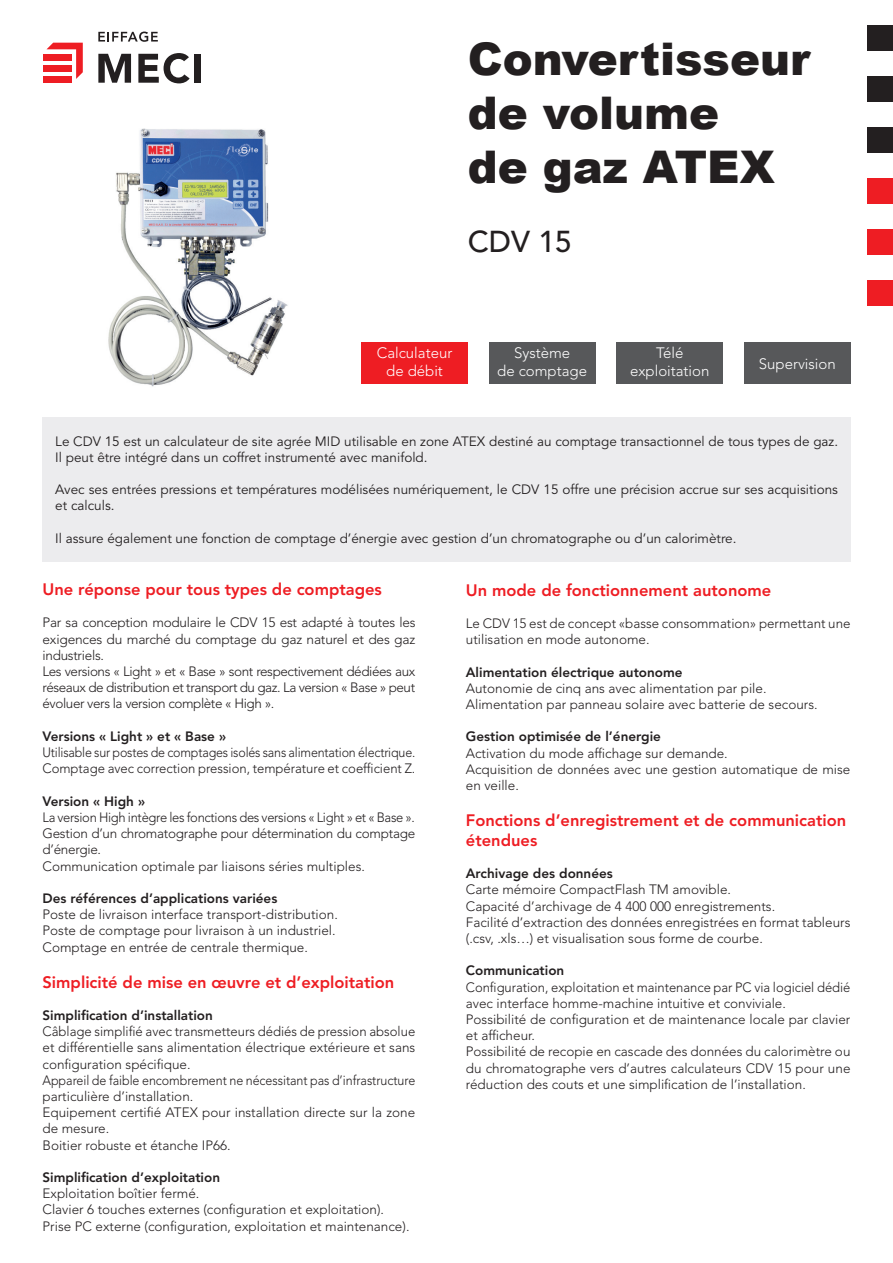
<style>
.page{position:relative;width:893px;height:1263px;background:#fff}
.page>*{position:absolute;margin:0;border:0;box-sizing:border-box;transform-origin:0 0}
.t1{font:900 45px/54px "Arial";color:#231f20}
.t2{font:500 30px "Avenir LT Pro";color:#231f20}
.t3{font:800 16.5px/19.8px "Avenir LT Pro";color:#ee1d23}
.t4{font:300 15px/18px "Avenir LT Pro";color:#fff;text-align:center}
.Para_rectange{font:300 13.5px/16.2px "Avenir LT Pro";color:#231f20}
.Entete{font:13.5px/16.2px "Avenir LT Pro";color:#231f20}
.Para_rectange-2{font:800 13.5px "Avenir LT Pro";color:#231f20}
.Para_rectange-3{font:300 13.5px/16.2px "Avenir LT Pro";color:#231f20;scale:.96 1}
.Para_rectange-4{font:300 13.5px/16.2px "Avenir LT Pro";color:#231f20;scale:.93 1}
.Para_rectange-5{font:300 13.5px "Avenir LT Pro";color:#231f20;scale:.92 1}
.Para_rectange-6{font:300 13.5px/16.2px "Avenir LT Pro";letter-spacing:-.02em;color:#231f20}
.Para_rectange-7{font:300 13.5px "Avenir LT Pro";letter-spacing:-.02em;color:#231f20;scale:.96 1}
</style>
<div class="page">
<img style="left:108px;top:128px;width:180px;height:259px">
<div style="left:43px;top:76px;width:29px;height:7px;background:#ee1d23"></div>
<div style="left:43px;top:65px;width:29px;height:7px;background:#ee1d23"></div>
<div style="left:43px;top:54px;width:29px;height:6px;background:#ee1d23"></div>
<svg style="left:47px;top:43px;width:36px;height:36px"></svg>
<svg style="left:98px;top:32px;width:60px;height:10px"></svg>
<svg style="left:98px;top:54px;width:33px;height:29px"></svg>
<svg style="left:138px;top:53px;width:52px;height:30px"></svg>
<div style="left:194px;top:54px;width:7px;height:29px;background:#231f20"></div>
<div style="left:867px;top:26px;width:26px;height:25px;background:#231f20"></div>
<div style="left:867px;top:77px;width:26px;height:25px;background:#231f20"></div>
<div style="left:867px;top:128px;width:26px;height:25px;background:#231f20"></div>
<div style="left:867px;top:179px;width:26px;height:25px;background:#ee1d23"></div>
<div style="left:867px;top:230px;width:26px;height:25px;background:#ee1d23"></div>
<div style="left:867px;top:281px;width:26px;height:25px;background:#ee1d23"></div>
<div style="left:43px;top:417px;width:808px;height:144px;background:#ececee"></div>
<div style="left:361px;top:342px;width:107px;height:42px;background:#ee1d23"></div>
<div style="left:489px;top:342px;width:106px;height:42px;background:#57585a"></div>
<div style="left:617px;top:342px;width:106px;height:42px;background:#57585a"></div>
<div style="left:744px;top:342px;width:106px;height:42px;background:#57585a"></div>
<p class="t1" style="left:468px;top:30px;width:344px">Convertisseur de volume<br>de gaz ATEX</p>
<p class="t2" style="left:468px;top:224px;width:105px">CDV 15</p>
<p class="t4" style="left:377px;top:344px;width:77px">Calculateur de débit</p>
<p class="t4" style="left:497px;top:344px;width:91px">Système<br>de comptage</p>
<p class="t4" style="left:630px;top:344px;width:81px">Télé exploitation</p>
<p class="t4" style="left:759px;top:354px;width:78px">Supervision</p>
<p class="Entete" style="left:55px;top:433px;width:784px">Le CDV 15 est un calculateur de site agrée MID utilisable en zone ATEX destiné au comptage transactionnel de tous types de gaz.<br>Il peut être intégré dans un coffret instrumenté avec manifold.</p>
<p class="Entete" style="left:55px;top:482px;width:784px">Avec ses entrées pressions et températures modélisées numériquement, le CDV 15 offre une précision accrue sur ses acquisitions et calculs.</p>
<p class="Entete" style="left:55px;top:530px;width:683px">Il assure également une fonction de comptage d’énergie avec gestion d’un chromatographe ou d’un calorimètre.</p>
<p class="t3" style="left:43px;top:579px;width:341px">Une réponse pour tous types de comptages</p>
<p class="Para_rectange" style="left:43px;top:615px;width:374px;text-align:justify">Par sa conception modulaire le CDV 15 est adapté à toutes les exigences du marché du comptage du gaz naturel et des gaz industriels.</p>
<p class="Para_rectange" style="left:43px;top:663px;width:374px;text-align:justify">Les versions « Light » et « Base » sont respectivement dédiées aux réseaux de distribution et transport du gaz. La version « Base » peut évoluer vers la version complète « High ».</p>
<p class="Para_rectange-2" style="left:43px;top:728px;width:185px">Versions « Light » et « Base »</p>
<p class="Para_rectange-5" style="left:43px;top:744px;width:407px">Utilisable sur postes de comptages isolés sans alimentation électrique.</p>
<p class="Para_rectange" style="left:43px;top:760px;width:374px">Comptage avec correction pression, température et coefficient Z.</p>
<p class="Para_rectange-2" style="left:43px;top:793px;width:104px">Version « High »</p>
<p class="Para_rectange-7" style="left:43px;top:809px;width:389px">La version High intègre les fonctions des versions « Light » et « Base ».</p>
<p class="Para_rectange-6" style="left:43px;top:825px;width:374px">Gestion d’un chromatographe pour détermination du comptage d’énergie.</p>
<p class="Para_rectange" style="left:43px;top:858px;width:324px">Communication optimale par liaisons séries multiples.</p>
<p class="Para_rectange-2" style="left:43px;top:890px;width:236px">Des références d’applications variées</p>
<p class="Para_rectange" style="left:43px;top:906px;width:297px">Poste de livraison interface transport-distribution.</p>
<p class="Para_rectange" style="left:43px;top:922px;width:295px">Poste de comptage pour livraison à un industriel.</p>
<p class="Para_rectange" style="left:43px;top:939px;width:267px">Comptage en entrée de centrale thermique.</p>
<p class="t3" style="left:43px;top:972px;width:353px">Simplicité de mise en oeuvre et d’exploitation</p>
<p class="Para_rectange-2" style="left:43px;top:1007px;width:172px">Simplification d’installation</p>
<p class="Para_rectange" style="left:43px;top:1023px;width:374px;text-align:justify">Câblage simplifié avec transmetteurs dédiés de pression absolue et différentielle sans alimentation électrique extérieure et sans configuration spécifique.</p>
<p class="Para_rectange-4" style="left:43px;top:1072px;width:402px">Appareil de faible encombrement ne nécessitant pas d’infrastructure particulière d’installation.</p>
<p class="Para_rectange" style="left:43px;top:1104px;width:374px">Equipement certifié ATEX pour installation directe sur la zone de mesure.</p>
<p class="Para_rectange" style="left:43px;top:1137px;width:190px">Boitier robuste et étanche IP66.</p>
<p class="Para_rectange-2" style="left:43px;top:1169px;width:179px">Simplification d’exploitation</p>
<p class="Para_rectange" style="left:43px;top:1185px;width:158px">Exploitation boîtier fermé.</p>
<p class="Para_rectange" style="left:43px;top:1201px;width:343px">Clavier 6 touches externes (configuration et exploitation).</p>
<p class="Para_rectange" style="left:43px;top:1218px;width:368px">Prise PC externe (configuration, exploitation et maintenance).</p>
<p class="t3" style="left:466px;top:580px;width:307px">Un mode de fonctionnement autonome</p>
<p class="Para_rectange" style="left:466px;top:615px;width:386px">Le CDV 15 est de concept «basse consommation» permettant une utilisation en mode autonome.</p>
<p class="Para_rectange-2" style="left:466px;top:664px;width:218px">Alimentation électrique autonome</p>
<p class="Para_rectange" style="left:466px;top:680px;width:302px">Autonomie de cinq ans avec alimentation par pile.</p>
<p class="Para_rectange" style="left:466px;top:696px;width:353px">Alimentation par panneau solaire avec batterie de secours.</p>
<p class="Para_rectange-2" style="left:466px;top:729px;width:197px">Gestion optimisée de l’énergie</p>
<p class="Para_rectange" style="left:466px;top:745px;width:263px">Activation du mode affichage sur demande.</p>
<p class="Para_rectange" style="left:466px;top:761px;width:386px">Acquisition de données avec une gestion automatique de mise en veille.</p>
<p class="t3" style="left:466px;top:810px;width:382px">Fonctions d’enregistrement et de communication étendues</p>
<p class="Para_rectange-2" style="left:466px;top:865px;width:149px">Archivage des données</p>
<p class="Para_rectange" style="left:466px;top:882px;width:267px">Carte mémoire CompactFlash TM amovible.</p>
<p class="Para_rectange" style="left:466px;top:898px;width:311px">Capacité d’archivage de 4 400 000 enregistrements.</p>
<p class="Para_rectange" style="left:466px;top:914px;width:386px">Facilité d’extraction des données enregistrées en format tableurs (.csv, .xls…) et visualisation sous forme de courbe.</p>
<p class="Para_rectange-2" style="left:466px;top:963px;width:100px">Communication</p>
<p class="Para_rectange-3" style="left:466px;top:979px;width:402px">Configuration, exploitation et maintenance par PC via logiciel dédié avec interface homme-machine intuitive et conviviale.</p>
<p class="Para_rectange" style="left:466px;top:1011px;width:386px">Possibilité de configuration et de maintenance locale par clavier et afficheur.</p>
<p class="Para_rectange" style="left:466px;top:1044px;width:386px;text-align:justify">Possibilité de recopie en cascade des données du calorimètre ou du chromatographe vers d’autres calculateurs CDV 15 pour une réduction des couts et une simplification de l’installation.</p>
</div>
